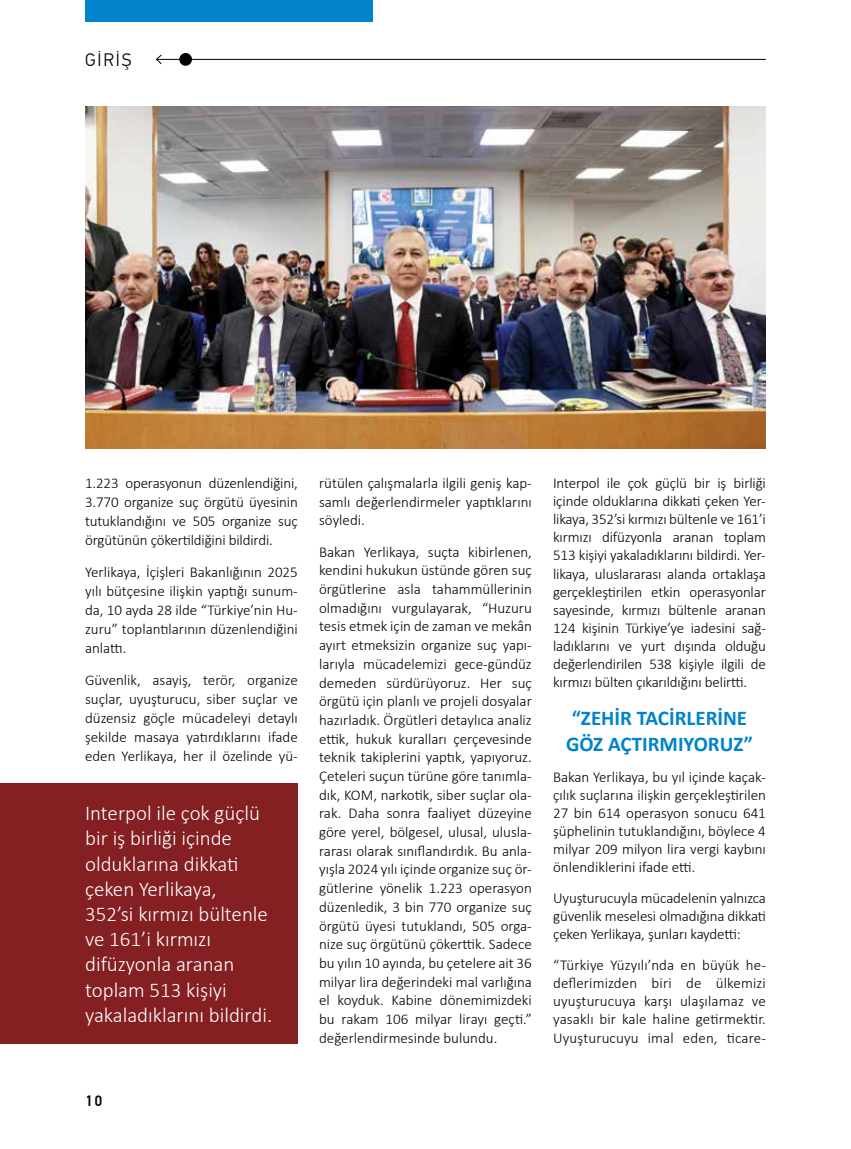
<style>
.page{position:relative;width:851px;height:1149px;background:#fff}
.page>*{position:absolute;margin:0;border:0;box-sizing:border-box;transform-origin:0 0}
.t1{font:300 21px/25.2px "Calibri";color:#fff}
.t2{font:700 21px/25.3px "Calibri";color:#0083ca}
.t3{font:300 18px "PF Din Text Pro";letter-spacing:.1em;color:#000}
.t4{font:300 15px/18.8px "Calibri";color:#000;text-align:justify}
.t5{font:500 15px "PF Din Text Pro";color:#000}
</style>
<div class="page">
<div style="left:179px;top:53px;width:13px;height:13px;background:#000;border-radius:50%"></div>
<hr style="left:156px;top:59px;width:609px;height:1px;background:#000">
<svg style="left:156px;top:54px;width:6px;height:10px"></svg>
<img style="left:85px;top:106px;width:680px;height:343px">
<div style="left:85px;top:0;width:288px;height:21px;background:#0083ca"></div>
<div style="left:0;top:782px;width:298px;height:260px;background:#841f22"></div>
<p class="t3" style="left:85px;top:50px;width:48px">GİRİŞ</p>
<p class="t4" style="left:85px;top:473px;width:214px">1.223 operasyonun düzenlendiğini, 3.770 organize suç örgütü üyesinin tutuklandığını ve 505 organize suç örgütünün çökertildiğini bildirdi.</p>
<p class="t4" style="left:85px;top:562px;width:214px">Yerlikaya, İçişleri Bakanlığının 2025 yılı bütçesine ilişkin yaptığı sunum&shy;da, 10 ayda 28 ilde “Türkiye’nin Hu&shy;zuru” toplantılarının düzenlendiğini anlattı.</p>
<p class="t4" style="left:85px;top:670px;width:214px">Güvenlik, asayiş, terör, organize suçlar, uyuşturucu, siber suçlar ve düzensiz göçle mücadeleyi detaylı şekilde masaya yatırdıklarını ifade eden Yerlikaya, her il özelinde yü-</p>
<h1 class="t1" style="left:85px;top:800px;width:188px">Interpol ile çok güçlü bir iş birliği içinde olduklarına dikkati çeken Yerlikaya,<br>352’si kırmızı bültenle ve 161’i kırmızı difüzyonla aranan toplam 513 kişiyi yakaladıklarını bildirdi.</h1>
<p class="t5" style="left:85px;top:1091px;width:19px">10</p>
<p class="t4" style="left:319px;top:473px;width:214px">rütülen çalışmalarla ilgili geniş kap&shy;samlı değerlendirmeler yaptıklarını söyledi.</p>
<p class="t4" style="left:319px;top:542px;width:214px">Bakan Yerlikaya, suçta kibirlenen, kendini hukukun üstünde gören suç örgütlerine asla tahammüllerinin olmadığını vurgulayarak, “Huzuru tesis etmek için de zaman ve mekân ayırt etmeksizin organize suç yapı&shy;larıyla mücadelemizi gece-gündüz demeden sürdürüyoruz. Her suç örgütü için planlı ve projeli dosyalar hazırladık. Örgütleri detaylıca analiz ettik, hukuk kuralları çerçevesinde teknik takiplerini yaptık, yapıyoruz.<br>Çeteleri suçun türüne göre tanımla&shy;dık, KOM, narkotik, siber suçlar ola&shy;rak. Daha sonra faaliyet düzeyine göre yerel, bölgesel, ulusal, ulusla&shy;rarası olarak sınıflandırdık. Bu anla&shy;yışla 2024 yılı içinde organize suç ör&shy;gütlerine yönelik 1.223 operasyon düzenledik, 3 bin 770 organize suç örgütü üyesi tutuklandı, 505 orga&shy;nize suç örgütünü çökerttik. Sadece bu yılın 10 ayında, bu çetelere ait 36 milyar lira değerindeki mal varlığına el koyduk. Kabine dönemimizdeki bu rakam 106 milyar lirayı geçti.” değerlendirmesinde bulundu.</p>
<p class="t4" style="left:553px;top:473px;width:214px;line-height:18.1px">Interpol ile çok güçlü bir iş birliği içinde olduklarına dikkati çeken Yer&shy;likaya, 352’si kırmızı bültenle ve 161’i kırmızı difüzyonla aranan toplam 513 kişiyi yakaladıklarını bildirdi. Yer&shy;likaya, uluslararası alanda ortaklaşa gerçekleştirilen etkin operasyonlar sayesinde, kırmızı bültenle aranan 124 kişinin Türkiye’ye iadesini sağ&shy;ladıklarını ve yurt dışında olduğu değerlendirilen 538 kişiyle ilgili de kırmızı bülten çıkarıldığını belirtti.</p>
<h1 class="t2" style="left:566px;top:705px;width:188px">“ZEHİR TACİRLERİNE<br>GÖZ AÇTIRMIYORUZ”</h1>
<p class="t4" style="left:553px;top:767px;width:214px;line-height:18.1px">Bakan Yerlikaya, bu yıl içinde kaçak&shy;çılık suçlarına ilişkin gerçekleştirilen 27 bin 614 operasyon sonucu 641 şüphelinin tutuklandığını, böylece 4 milyar 209 milyon lira vergi kaybını önlendiklerini ifade etti.</p>
<p class="t4" style="left:553px;top:888px;width:214px;line-height:18.1px">Uyuşturucuyla mücadelenin yalnızca güvenlik meselesi olmadığına dikkati çeken Yerlikaya, şunları kaydetti:</p>
<p class="t4" style="left:553px;top:955px;width:214px;line-height:18.1px">“Türkiye Yüzyılı’nda en büyük he&shy;deflerimizden biri de ülkemizi uyuşturucuya karşı ulaşılamaz ve yasaklı bir kale haline getirmektir.<br>Uyuşturucuyu imal eden, ticare-</p>
</div>
